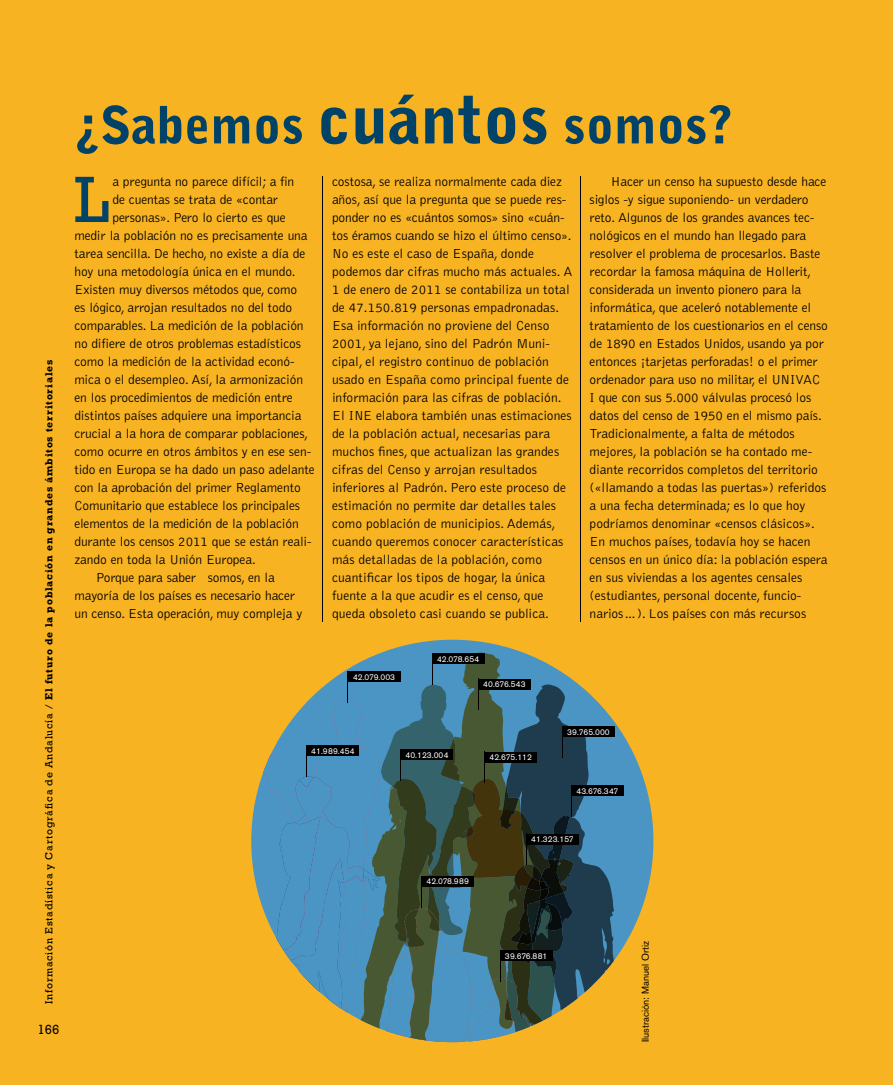
<style>
.page{position:relative;width:893px;height:1085px;background:#fff}
.page>*{position:absolute;margin:0;border:0;box-sizing:border-box;transform-origin:0 0}
.t1{font:66.45px "Rockwell";color:#004268}
.t2{font:900 51px "Bell Gothic";color:#004268}
.t3{font:300 13.5px/18px "Bell Gothic";letter-spacing:-.01em;color:#000}
.t4{font:13.5px "Rockwell";color:#000}
.t5{font:700 10.5px "Rockwell";letter-spacing:.075em;color:#000}
.t6{font:9.75px "Akzidenz Grotesk BE";color:#000}
.t7{font:8.4px "Akzidenz Grotesk BE";color:#fff}
.s1{font-weight:400}
.s2{font-size:66px}
</style>
<div class="page">
<div style="left:0;top:0;width:893px;height:1084px;background:#f8b322"></div>
<hr style="left:323px;top:176px;width:1px;height:445px;background:#000">
<hr style="left:580px;top:176px;width:1px;height:445px;background:#000">
<div style="left:251px;top:639px;width:402px;height:402px;background:#4b95c4;border-radius:50%"></div>
<svg style="left:263px;top:652px;width:351px;height:389px"></svg>
<div style="left:422px;top:875px;width:52px;height:11px;background:#000"></div>
<hr style="left:421px;top:875px;width:1px;height:32px;background:#000">
<div style="left:401px;top:749px;width:52px;height:11px;background:#000"></div>
<hr style="left:400px;top:749px;width:1px;height:31px;background:#000">
<div style="left:500px;top:949px;width:52px;height:11px;background:#000"></div>
<hr style="left:500px;top:949px;width:1px;height:32px;background:#000">
<div style="left:307px;top:745px;width:52px;height:11px;background:#000"></div>
<hr style="left:306px;top:745px;width:1px;height:31px;background:#000">
<div style="left:348px;top:671px;width:52px;height:11px;background:#000"></div>
<hr style="left:348px;top:671px;width:1px;height:31px;background:#000">
<div style="left:432px;top:653px;width:52px;height:10px;background:#000"></div>
<hr style="left:432px;top:653px;width:1px;height:31px;background:#000">
<div style="left:485px;top:751px;width:52px;height:11px;background:#000"></div>
<hr style="left:484px;top:751px;width:1px;height:32px;background:#000">
<div style="left:526px;top:833px;width:53px;height:11px;background:#000"></div>
<hr style="left:526px;top:833px;width:1px;height:31px;background:#000">
<div style="left:571px;top:785px;width:53px;height:11px;background:#000"></div>
<hr style="left:571px;top:785px;width:1px;height:31px;background:#000">
<div style="left:562px;top:726px;width:53px;height:10px;background:#000"></div>
<hr style="left:562px;top:726px;width:1px;height:31px;background:#000">
<div style="left:478px;top:678px;width:52px;height:11px;background:#000"></div>
<hr style="left:478px;top:678px;width:1px;height:32px;background:#000">
<p class="t5" style="left:43px;top:1003px;width:645px;rotate:-90deg"><span class="s1">Información Estadística y Cartográfica de Andalucía /</span> El futuro de la población en grandes ámbitos territoriales</p>
<p class="t4" style="left:38px;top:1021px;width:23px">166</p>
<h2 class="t2" style="left:74px;top:95px;width:660px">¿Sabemos <span class="s2">cuántos</span> somos?</h2>
<h1 class="t1" style="left:74px;top:161px;width:36px">L</h1>
<p class="t3" style="left:112px;top:173px;width:183px">a pregunta no parece difícil; a fin</p>
<p class="t3" style="left:112px;top:191px;width:167px">de cuentas se trata de «contar</p>
<p class="t3" style="left:112px;top:209px;width:175px">personas». Pero lo cierto es que</p>
<p class="t3" style="left:74px;top:227px;width:235px">medir la población no es precisamente una</p>
<p class="t3" style="left:74px;top:245px;width:233px">tarea sencilla. De hecho, no existe a día de</p>
<p class="t3" style="left:74px;top:263px;width:223px">hoy una metodología única en el mundo.</p>
<p class="t3" style="left:74px;top:281px;width:224px">Existen muy diversos métodos que, como</p>
<p class="t3" style="left:74px;top:299px;width:219px">es lógico, arrojan resultados no del todo</p>
<p class="t3" style="left:74px;top:317px;width:231px">comparables. La medición de la población</p>
<p class="t3" style="left:74px;top:335px;width:228px">no difiere de otros problemas estadísticos</p>
<p class="t3" style="left:74px;top:353px;width:222px">como la medición de la actividad econó-</p>
<p class="t3" style="left:74px;top:371px;width:230px">mica o el desempleo. Así, la armonización</p>
<p class="t3" style="left:74px;top:389px;width:220px">en los procedimientos de medición entre</p>
<p class="t3" style="left:74px;top:407px;width:228px">distintos países adquiere una importancia</p>
<p class="t3" style="left:74px;top:425px;width:235px">crucial a la hora de comparar poblaciones,</p>
<p class="t3" style="left:74px;top:443px;width:238px">como ocurre en otros ámbitos y en ese sen-</p>
<p class="t3" style="left:74px;top:461px;width:242px">tido en Europa se ha dado un paso adelante</p>
<p class="t3" style="left:74px;top:479px;width:228px">con la aprobación del primer Reglamento</p>
<p class="t3" style="left:74px;top:497px;width:227px">Comunitario que establece los principales</p>
<p class="t3" style="left:74px;top:515px;width:226px">elementos de la medición de la población</p>
<p class="t3" style="left:74px;top:533px;width:239px">durante los censos 2011 que se están reali-</p>
<p class="t3" style="left:74px;top:551px;width:183px">zando en toda la Unión Europea.</p>
<p class="t3" style="left:96px;top:569px;width:181px">Porque para saber somos, en la</p>
<p class="t3" style="left:74px;top:587px;width:222px">mayoría de los países es necesario hacer</p>
<p class="t3" style="left:74px;top:605px;width:229px">un censo. Esta operación, muy compleja y</p>
<p class="t3" style="left:332px;top:173px;width:242px">costosa, se realiza normalmente cada diez años, así que la pregunta que se puede res&shy;ponder no es «cuántos somos» sino «cuán&shy;tos éramos cuando se hizo el último censo».<br>No es este el caso de España, donde podemos dar cifras mucho más actuales. A 1 de enero de 2011 se contabiliza un total de 47.150.819 personas empadronadas.<br>Esa información no proviene del Censo 2001, ya lejano, sino del Padrón Muni&shy;cipal, el registro continuo de población usado en España como principal fuente de información para las cifras de población.<br>El INE elabora también unas estimaciones de la población actual, necesarias para muchos fines, que actualizan las grandes cifras del Censo y arrojan resultados inferiores al Padrón. Pero este proceso de estimación no permite dar detalles tales como población de municipios. Además, cuando queremos conocer características más detalladas de la población, como cuantificar los tipos de hogar, la única fuente a la que acudir es el censo, que queda obsoleto casi cuando se publica.</p>
<p class="t3" style="left:590px;top:173px;width:240px;text-indent:21px">Hacer un censo ha supuesto desde hace siglos -y sigue suponiendo- un verdadero reto. Algunos de los grandes avances tec&shy;nológicos en el mundo han llegado para resolver el problema de procesarlos. Baste recordar la famosa máquina de Hollerit, considerada un invento pionero para la informática, que aceleró notablemente el tratamiento de los cuestionarios en el censo de 1890 en Estados Unidos, usando ya por entonces ¡tarjetas perforadas! o el primer ordenador para uso no militar, el UNIVAC I que con sus 5.000 válvulas procesó los datos del censo de 1950 en el mismo país.<br>Tradicionalmente, a falta de métodos mejores, la población se ha contado me&shy;diante recorridos completos del territorio («llamando a todas las puertas») referidos a una fecha determinada; es lo que hoy podríamos denominar «censos clásicos».<br>En muchos países, todavía hoy se hacen censos en un único día: la población espera en sus viviendas a los agentes censales (estudiantes, personal docente, funcio&shy;narios…). Los países con más recursos</p>
<p class="t7" style="left:353px;top:672px;width:44px">42.079.003</p>
<p class="t7" style="left:437px;top:653px;width:44px">42.078.654</p>
<p class="t7" style="left:483px;top:679px;width:44px">40.676.543</p>
<p class="t7" style="left:567px;top:726px;width:44px">39.765.000</p>
<p class="t7" style="left:311px;top:745px;width:45px">41.989.454</p>
<p class="t7" style="left:405px;top:749px;width:45px">40.123.004</p>
<p class="t7" style="left:426px;top:876px;width:44px">42.078.989</p>
<p class="t7" style="left:490px;top:752px;width:44px">42.675.112</p>
<p class="t7" style="left:576px;top:786px;width:43px">43.676.347</p>
<p class="t7" style="left:531px;top:834px;width:44px">41.323.157</p>
<p class="t7" style="left:505px;top:950px;width:44px">39.676.881</p>
<p class="t6" style="left:640px;top:1041px;width:102px;rotate:-90deg">Ilustración: Manuel Ortiz</p>
</div>
